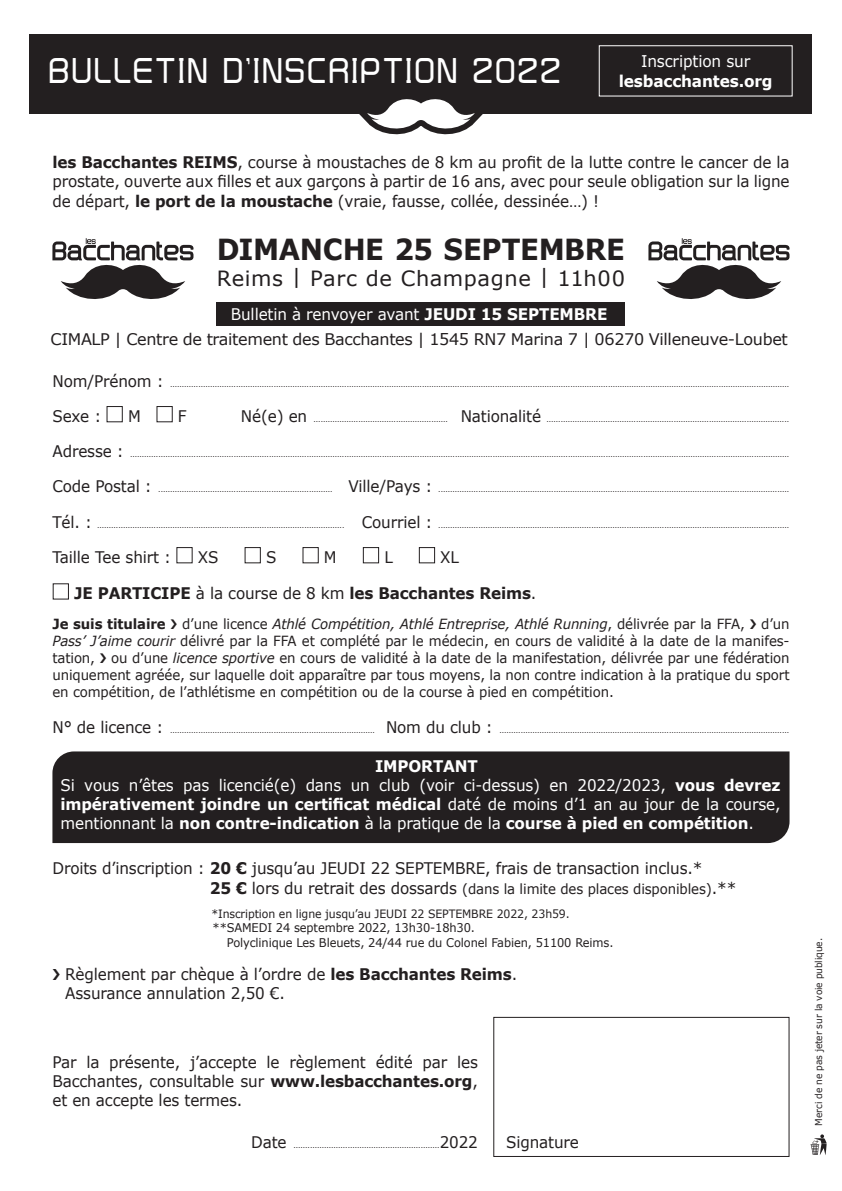
<style>
.page{position:relative;width:842px;height:1191px;background:#fff}
.page>*{position:absolute;margin:0;border:0;box-sizing:border-box;transform-origin:0 0}
.t1{font:40px "Distilla";letter-spacing:.08em;color:#fff}
.t2{font:700 29px "Verdana";letter-spacing:-.015em;color:#231f20;scale:.95 1}
.t3{font:21px "Verdana";letter-spacing:.03em;color:#231f20}
.t4{font:700 16.2px "Verdana";letter-spacing:-.01em;color:#fff;scale:.95 1}
.t5{font:16.2px "Verdana";letter-spacing:-.01em;color:#fff;scale:.95 1}
.t6{font:16px/19.2px "Verdana";letter-spacing:-.01em;color:#231f20;text-align:justify;scale:.95 1}
.t7{font:16px/19.2px "Verdana";letter-spacing:-.01em;color:#fff;scale:.95 1}
.t8{font:16px/24.6px "Verdana";letter-spacing:-.01em;color:#231f20;text-align:center}
.t9{font:700 16px "Verdana";letter-spacing:-.01em;color:#231f20;scale:.95 1}
.t10{font:14px/16.8px "Verdana";letter-spacing:-.01em;color:#231f20;text-align:justify;scale:.95 1}
.t11{font:12px/14.4px "Verdana";letter-spacing:-.01em;color:#231f20;scale:.95 1}
.t12{font:11.6px "Verdana";letter-spacing:-.01em;color:#231f20;scale:.95 1}
.t13{font:9.6px "Verdana";letter-spacing:-.01em;color:#231f20;scale:.95 1}
.t14{font:7px "Verdana";color:#231f20;scale:.95 1}
.s1{font-weight:700}
.s2{color:#fff}
.s3{font-weight:700;color:#fff}
.s4{font-weight:400}
.s5{font-style:italic}
.s6{font-weight:700;font-size:16px}
.s7{font-size:16px}
.s8{font-size:14.2px}
</style>
<div class="page">
<div style="left:217px;top:302px;width:408px;height:23px;background:#231f20"></div>
<div style="left:52px;top:751px;width:737px;height:92px;background:#231f20"></div>
<div style="left:493px;top:1017px;width:296px;height:140px;border:1px solid #231f20"></div>
<svg style="left:52px;top:238px;width:141px;height:61px"></svg>
<svg style="left:648px;top:238px;width:141px;height:61px"></svg>
<div style="left:30px;top:34px;width:782px;height:79px;background:#231f20"></div>
<div style="left:599px;top:45px;width:194px;height:52px;border:1px solid #fff"></div>
<svg style="left:327px;top:99px;width:188px;height:36px"></svg>
<svg style="left:810px;top:1134px;width:17px;height:21px"></svg>
<h1 class="t1" style="left:49px;top:48px;width:512px">BULLETIN D’INSCRIPTION 2022</h1>
<h3 class="t5" style="left:641px;top:51px;width:116px">Inscription sur</h3>
<h3 class="t4" style="left:619px;top:70px;width:163px">lesbacchantes.org</h3>
<p class="t6" style="left:52px;top:153px;width:777px"><span class="s1">les Bacchantes REIMS</span>, course à moustaches de 8 km au profit de la lutte contre le cancer de la prostate, ouverte aux filles et aux garçons à partir de 16 ans, avec pour seule obligation sur la ligne de départ, <span class="s1">le port de la moustache</span> (vraie, fausse, collée, dessinée…) !</p>
<h2 class="t2" style="left:217px;top:231px;width:431px">DIMANCHE 25 SEPTEMBRE</h2>
<h3 class="t3" style="left:217px;top:265px;width:410px">Reims | Parc de Champagne | 11h00</h3>
<h3 class="t8" style="left:51px;top:302px;width:739px"><span class="s2">Bulletin à renvoyer avant</span> <span class="s3">JEUDI 15 SEPTEMBRE<br></span>CIMALP | Centre de traitement des Bacchantes | 1545 RN7 Marina 7 | 06270 Villeneuve-Loubet</h3>
<h3 class="t6" style="left:52px;top:371px;width:119px">Nom/Prénom :</h3>
<p class="t14" style="left:170px;top:379px;width:653px">.......................................................................................................................................................................................................................................................................</p>
<h3 class="t6" style="left:52px;top:406px;width:143px">Sexe : ■ M ■ F</h3>
<h3 class="t6" style="left:241px;top:406px;width:71px">Né(e) en</h3>
<h3 class="t6" style="left:461px;top:406px;width:86px">Nationalité</h3>
<p class="t14" style="left:314px;top:415px;width:143px">.........................................................</p>
<p class="t14" style="left:546px;top:415px;width:257px">.......................................................................................................</p>
<h3 class="t6" style="left:52px;top:442px;width:77px">Adresse :</h3>
<p class="t14" style="left:130px;top:450px;width:695px">........................................................................................................................................................................................................................................................................................</p>
<h3 class="t6" style="left:52px;top:477px;width:106px">Code Postal :</h3>
<p class="t14" style="left:158px;top:485px;width:185px">..........................................................................</p>
<h3 class="t6" style="left:348px;top:477px;width:90px">Ville/Pays :</h3>
<p class="t14" style="left:438px;top:485px;width:371px">.....................................................................................................................................................</p>
<h3 class="t6" style="left:52px;top:512px;width:43px">Tél. :</h3>
<p class="t14" style="left:97px;top:520px;width:262px">.........................................................................................................</p>
<h3 class="t6" style="left:362px;top:512px;width:76px">Courriel :</h3>
<p class="t14" style="left:438px;top:520px;width:371px">.....................................................................................................................................................</p>
<h3 class="t6" style="left:52px;top:547px;width:429px">Taille Tee shirt : ■ XS ■ S ■ M ■ L ■ XL</h3>
<h3 class="t9" style="left:52px;top:583px;width:511px">■ JE PARTICIPE <span class="s4">à la course de 8 km</span> les Bacchantes Reims<span class="s4">.</span></h3>
<p class="t10" style="left:52px;top:616px;width:777px"><span class="s1">Je suis titulaire</span> d’une licence <span class="s5">Athlé Compétition, Athlé Entreprise, Athlé Running</span>, délivrée par la FFA, d’un <span class="s5">Pass’ J’aime courir</span> délivré par la FFA et complété par le médecin, en cours de validité à la date de la manifes&shy;tation, ou d’une <span class="s5">licence sportive</span> en cours de validité à la date de la manifestation, délivrée par une fédération uniquement agréée, sur laquelle doit apparaître par tous moyens, la non contre indication à la pratique du sport en compétition, de l’athlétisme en compétition ou de la course à pied en compétition.</p>
<h3 class="t6" style="left:52px;top:717px;width:118px">N° de licence :</h3>
<p class="t14" style="left:170px;top:726px;width:217px">.......................................................................................</p>
<h3 class="t6" style="left:386px;top:717px;width:114px">Nom du club :</h3>
<p class="t14" style="left:499px;top:726px;width:306px">...........................................................................................................................</p>
<p class="t7" style="left:61px;top:756px;width:759px;text-indent:315px"><span class="s1">IMPORTANT<br></span>Si vous n’êtes pas licencié(e) dans un club (voir ci-dessus) en 2022/2023, <span class="s1">vous devrez impérativement joindre un certificat médical</span> daté de moins d’1 an au jour de la course, mentionnant la <span class="s1">non contre-indication</span> à la pratique de la <span class="s1">course à pied en compétition</span>.</p>
<h3 class="t6" style="left:52px;top:859px;width:686px">Droits d’inscription : <span class="s1">20 €</span> jusqu’au JEUDI 22 SEPTEMBRE, frais de transaction inclus.*</h3>
<h3 class="t10" style="left:210px;top:880px;width:556px"><span class="s6">25 €</span> <span class="s7">lors du retrait des dossards</span> (dans la limite des places disponibles<span class="s8">)</span><span class="s7">.**</span></h3>
<h3 class="t12" style="left:211px;top:906px;width:379px">*Inscription en ligne jusqu’au JEUDI 22 SEPTEMBRE 2022, 23h59.</h3>
<h3 class="t11" style="left:227px;top:921px;width:408px;text-indent:-14px">**SAMEDI 24 septembre 2022, 13h30-18h30.<br>Polyclinique Les Bleuets, 24/44 rue du Colonel Fabien, 51100 Reims.</h3>
<h3 class="t6" style="left:65px;top:964px;width:477px">Règlement par chèque à l’ordre de <span class="s1">les Bacchantes Reims</span>.<br>Assurance annulation 2,50 €.</h3>
<h3 class="t6" style="left:52px;top:1052px;width:449px">Par la présente, j’accepte le règlement édité par les Bacchantes, consultable sur <span class="s1">www.lesbacchantes.org</span>, et en accepte les termes.</h3>
<h3 class="t6" style="left:251px;top:1133px;width:39px">Date</h3>
<p class="t14" style="left:293px;top:1141px;width:155px">..............................................................</p>
<h3 class="t6" style="left:440px;top:1133px;width:42px">2022</h3>
<h3 class="t6" style="left:506px;top:1133px;width:78px">Signature</h3>
<h3 class="t13" style="left:813px;top:1125px;width:199px;rotate:-90deg">Merci de ne pas jeter sur la voie publique.</h3>
</div>
